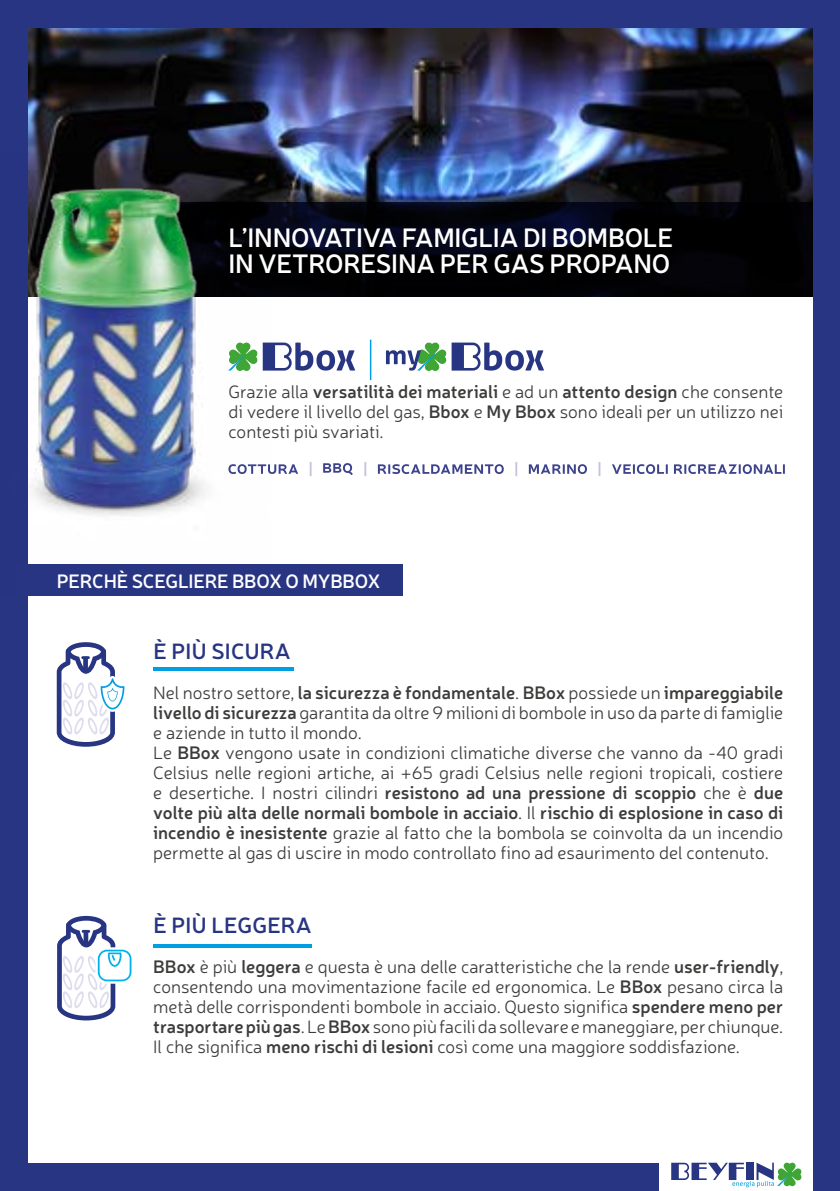
<style>
.page{position:relative;width:840px;height:1191px;background:#fff}
.page>*{position:absolute;margin:0;border:0;box-sizing:border-box;transform-origin:0 0}
.t1{font:600 26.4px/26.4px "Neris";letter-spacing:-.01em;color:#fff}
.t2{font:600 22px "Neris";letter-spacing:.01em;color:#283583}
.t3{font:600 19.4px "Neris";letter-spacing:-.01em;color:#fff}
.t4{font:300 18px/20px "Neris";color:#3c3c3b;text-align:justify}
.s1{font-weight:600}
</style>
<div class="page">
<div style="left:0;top:0;width:839px;height:1191px;background:#283583"></div>
<div style="left:28px;top:88px;width:784px;height:1074px;background:#fff"></div>
<div style="left:659px;top:1137px;width:153px;height:54px;background:#fff"></div>
<svg style="left:671px;top:1162px;width:130px;height:25px"></svg>
<img style="left:28px;top:28px;width:784px;height:175px">
<svg style="left:271px;top:203px;width:541px;height:94px;background:#02020a"></svg>
<hr style="left:153px;top:667px;width:141px;height:3px;background:#009fe3">
<img style="left:28px;top:154px;width:243px;height:411px">
<div style="left:17px;top:565px;width:386px;height:31px;background:#283583"></div>
<img style="left:57px;top:315px;width:72px;height:431px">
<hr style="left:153px;top:944px;width:159px;height:4px;background:#009fe3">
<svg style="left:57px;top:916px;width:75px;height:104px"></svg>
<hr style="left:369px;top:340px;width:2px;height:40px;background:#009fe3">
<svg style="left:386px;top:342px;width:158px;height:29px"></svg>
<svg style="left:228px;top:342px;width:127px;height:29px"></svg>
<svg style="left:228px;top:464px;width:70px;height:10px"></svg>
<svg style="left:309px;top:462px;width:2px;height:14px"></svg>
<svg style="left:364px;top:462px;width:2px;height:14px"></svg>
<svg style="left:515px;top:462px;width:2px;height:14px"></svg>
<svg style="left:598px;top:462px;width:2px;height:14px"></svg>
<svg style="left:323px;top:463px;width:29px;height:12px"></svg>
<svg style="left:377px;top:464px;width:126px;height:10px"></svg>
<svg style="left:528px;top:464px;width:58px;height:10px"></svg>
<svg style="left:612px;top:464px;width:172px;height:10px"></svg>
<h1 class="t1" style="left:228px;top:223px;width:446px">L’INNOVATIVA FAMIGLIA DI BOMBOLE<br>IN VETRORESINA PER GAS PROPANO</h1>
<p class="t4" style="left:228px;top:381px;width:556px">Grazie alla <span class="s1">versatilità dei materiali</span> e ad un <span class="s1">attento design</span> che consente di vedere il livello del gas, <span class="s1">Bbox</span> e <span class="s1">My Bbox</span> sono ideali per un utilizzo nei contesti più svariati.</p>
<p class="t3" style="left:57px;top:567px;width:325px">PERCHÈ SCEGLIERE BBOX O MYBBOX</p>
<p class="t2" style="left:153px;top:636px;width:139px">È PIÙ SICURA</p>
<p class="t4" style="left:153px;top:682px;width:631px;text-align:left">Nel nostro settore, <span class="s1">la sicurezza è fondamentale</span>. <span class="s1">BBox</span> possiede un <span class="s1">impareggiabile livello di sicurezza</span> garantita da oltre 9 milioni di bombole in uso da parte di famiglie e aziende in tutto il mondo.<br>Le <span class="s1">BBox</span> vengono usate in condizioni climatiche diverse che vanno da -40 gradi Celsius nelle regioni artiche, ai +65 gradi Celsius nelle regioni tropicali, costiere e desertiche. I nostri cilindri <span class="s1">resistono ad una pressione di scoppio</span> che è <span class="s1">due volte più alta delle normali bombole in acciaio</span>. Il <span class="s1">rischio di esplosione in caso di incendio è inesistente</span> grazie al fatto che la bombola se coinvolta da un incendio permette al gas di uscire in modo controllato fino ad esaurimento del contenuto.</p>
<p class="t2" style="left:153px;top:909px;width:160px">È PIÙ LEGGERA</p>
<p class="t4" style="left:153px;top:955px;width:631px"><span class="s1">BBox</span> è più <span class="s1">leggera</span> e questa è una delle caratteristiche che la rende <span class="s1">user-friendly</span>, consentendo una movimentazione facile ed ergonomica. Le <span class="s1">BBox</span> pesano circa la metà delle corrispondenti bombole in acciaio. Questo significa <span class="s1">spendere meno per trasportare più gas</span>. Le <span class="s1">BBox</span> sono più facili da sollevare e maneggiare, per chiunque.<br>Il che significa <span class="s1">meno rischi di lesioni</span> così come una maggiore soddisfazione.</p>
</div>
